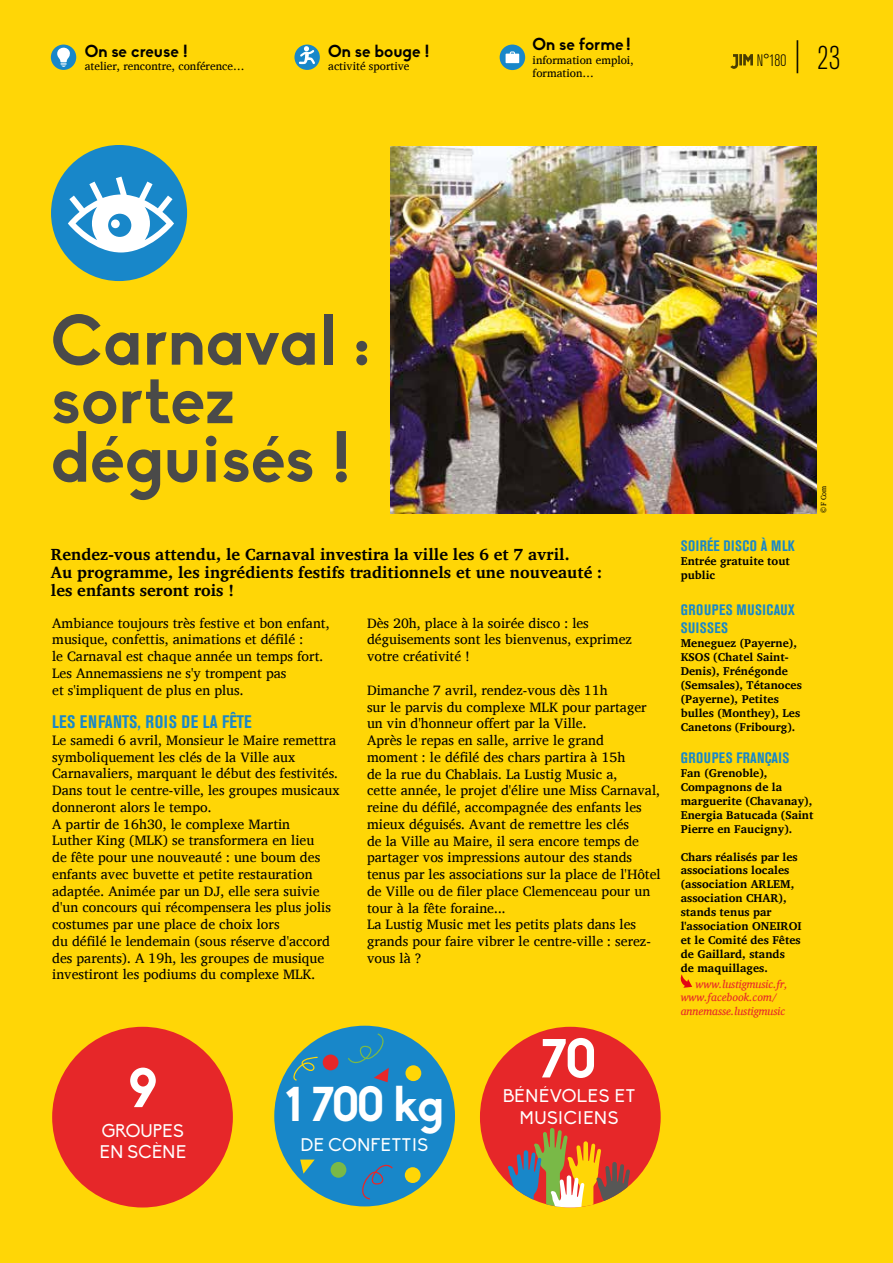
<style>
.page{position:relative;width:893px;height:1263px;background:#fff}
.page>*{position:absolute;margin:0;border:0;box-sizing:border-box;transform-origin:0 0}
.t1{font:700 69px/58.5px "Biko";color:#4a4a49}
.t2{font:700 54px "Biko";color:#fff}
.t3{font:700 48px "Biko";color:#fff}
.t4{font:18px/21.6px "Biko";letter-spacing:.02em;color:#fff;text-align:center}
.t5{font:700 condensed 18px "Akzidenz Grotesk BE";letter-spacing:.02em;color:#1887c9}
.t6{font:18px/21px "Biko";color:#fff}
.t7{font:700 16.8px "Biko";color:#000}
.t8{font:700 16.5px/18px "Charis SIL";color:#000}
.t9{font:300 condensed 16.5px "Akzidenz Grotesk BE";color:#000}
.t10{font:700 condensed 15px/18px "Akzidenz Grotesk BE";letter-spacing:.035em;color:#1887c9}
.t11{font:13.95px/16.8px "Charis SIL";color:#000}
.t12{font:700 11.7px/14px "Charis SIL";color:#000}
.t13{font:11.4px/13.6px "Charis SIL";color:#000}
.t14{font:italic 11.25px/13.5px "Charis SIL";color:#e62729}
.t15{font:7.5px "Charis SIL";color:#000;scale:.96 1}
.s1{font-size:33px}
</style>
<div class="page">
<div style="left:0;top:88px;width:893px;height:1175px;background:#ffd606"></div>
<div style="left:0;top:0;width:893px;height:95px;background:#ffd606"></div>
<div style="left:51px;top:45px;width:25px;height:25px;background:#1887c9;border-radius:50%"></div>
<svg style="left:57px;top:48px;width:13px;height:19px"></svg>
<div style="left:500px;top:45px;width:25px;height:25px;background:#1887c9;border-radius:50%"></div>
<svg style="left:506px;top:51px;width:13px;height:12px"></svg>
<svg style="left:730px;top:54px;width:23px;height:15px"></svg>
<svg style="left:680px;top:974px;width:12px;height:14px"></svg>
<div style="left:51px;top:145px;width:136px;height:136px;background:#1887c9;border-radius:50%"></div>
<svg style="left:68px;top:177px;width:106px;height:75px"></svg>
<div style="left:480px;top:1027px;width:181px;height:180px;background:#e62729;border-radius:50%"></div>
<svg style="left:508px;top:1128px;width:122px;height:79px"></svg>
<div style="left:52px;top:1027px;width:181px;height:180px;background:#e62729;border-radius:50%"></div>
<div style="left:274px;top:1026px;width:181px;height:180px;background:#1887c9;border-radius:50%"></div>
<div style="left:294px;top:45px;width:26px;height:25px;background:#1887c9;border-radius:50%"></div>
<svg style="left:299px;top:46px;width:16px;height:18px"></svg>
<img style="left:391px;top:147px;width:425px;height:366px">
<svg style="left:300px;top:1159px;width:15px;height:15px"></svg>
<div style="left:405px;top:1167px;width:16px;height:16px;background:#ffd606;border-radius:50%"></div>
<div style="left:331px;top:1162px;width:15px;height:16px;background:#79b947;border-radius:50%"></div>
<div style="left:323px;top:1054px;width:15px;height:16px;background:#e62729;border-radius:50%"></div>
<div style="left:405px;top:1065px;width:16px;height:16px;background:#ffd606;border-radius:50%"></div>
<svg style="left:293px;top:1057px;width:25px;height:24px"></svg>
<svg style="left:362px;top:1164px;width:31px;height:35px"></svg>
<svg style="left:348px;top:1033px;width:41px;height:49px"></svg>
<p class="t7" style="left:85px;top:41px;width:105px">On se creuse !</p>
<p class="t13" style="left:85px;top:60px;width:161px">atelier, rencontre, conférence…</p>
<p class="t7" style="left:328px;top:41px;width:103px">On se bouge !</p>
<p class="t13" style="left:328px;top:60px;width:83px">activité sportive</p>
<p class="t7" style="left:533px;top:34px;width:100px">On se forme!</p>
<p class="t13" style="left:533px;top:53px;width:103px">information emploi, formation…</p>
<p class="t9" style="left:757px;top:51px;width:85px">N°180 <span class="s1">| 23</span></p>
<h1 class="t1" style="left:51px;top:312px;width:321px">Carnaval : sortez déguisés !</h1>
<p class="t8" style="left:51px;top:545px;width:553px">Rendez-vous attendu, le Carnaval investira la ville les 6 et 7 avril.<br>Au programme, les ingrédients festifs traditionnels et une nouveauté : les enfants seront rois !</p>
<p class="t11" style="left:52px;top:614px;width:279px">Ambiance toujours très festive et bon enfant, musique, confettis, animations et défilé :<br>le Carnaval est chaque année un temps fort.<br>Les Annemassiens ne s'y trompent pas<br>et s'impliquent de plus en plus.</p>
<p class="t5" style="left:52px;top:711px;width:201px">LES ENFANTS, ROIS DE LA FÊTE</p>
<p class="t11" style="left:52px;top:732px;width:289px">Le samedi 6 avril, Monsieur le Maire remettra symboliquement les clés de la Ville aux Carnavaliers, marquant le début des festivités.<br>Dans tout le centre-ville, les groupes musicaux donneront alors le tempo.<br>A partir de 16h30, le complexe Martin<br>Luther King (MLK) se transformera en lieu<br>de fête pour une nouveauté : une boum des enfants avec buvette et petite restauration adaptée. Animée par un DJ, elle sera suivie d'un concours qui récompensera les plus jolis costumes par une place de choix lors<br>du défilé le lendemain (sous réserve d'accord des parents). A 19h, les groupes de musique investiront les podiums du complexe MLK.</p>
<p class="t11" style="left:367px;top:614px;width:266px">Dès 20h, place à la soirée disco : les déguisements sont les bienvenus, exprimez votre créativité !</p>
<p class="t11" style="left:367px;top:681px;width:295px">Dimanche 7 avril, rendez-vous dès 11h<br>sur le parvis du complexe MLK pour partager un vin d'honneur offert par la Ville.<br>Après le repas en salle, arrive le grand<br>moment : le défilé des chars partira à 15h<br>de la rue du Chablais. La Lustig Music a,<br>cette année, le projet d'élire une Miss Carnaval, reine du défilé, accompagnée des enfants les mieux déguisés. Avant de remettre les clés<br>de la Ville au Maire, il sera encore temps de partager vos impressions autour des stands tenus par les associations sur la place de l'Hôtel de Ville ou de filer place Clemenceau pour un tour à la fête foraine...<br>La Lustig Music met les petits plats dans les grands pour faire vibrer le centre-ville : serez&shy;vous là ?</p>
<h2 class="t2" style="left:128px;top:1056px;width:30px">9</h2>
<p class="t6" style="left:100px;top:1121px;width:88px">GROUPES<br>EN SCÈNE</p>
<h3 class="t3" style="left:286px;top:1075px;width:159px">1 700 kg</h3>
<p class="t4" style="left:301px;top:1134px;width:129px">DE CONFETTIS</p>
<h2 class="t2" style="left:540px;top:1026px;width:59px">70</h2>
<p class="t4" style="left:503px;top:1085px;width:133px">BÉNÉVOLES ET<br>MUSICIENS</p>
<p class="t15" style="left:819px;top:513px;width:30px;rotate:-90deg">© F Com</p>
<p class="t10" style="left:681px;top:537px;width:115px">SOIRÉE DISCO À MLK</p>
<p class="t12" style="left:681px;top:554px;width:111px">Entrée gratuite tout public</p>
<p class="t10" style="left:681px;top:601px;width:116px">GROUPES MUSICAUX<br>SUISSES</p>
<p class="t12" style="left:681px;top:636px;width:123px">Meneguez (Payerne),<br>KSOS (Chatel Saint-<br>Denis), Frénégonde (Semsales), Tétanoces (Payerne), Petites bulles (Monthey), Les<br>Canetons (Fribourg).</p>
<p class="t10" style="left:681px;top:749px;width:110px">GROUPES FRANÇAIS</p>
<p class="t12" style="left:681px;top:766px;width:134px">Fan (Grenoble),<br>Compagnons de la marguerite (Chavanay),<br>Energia Batucada (Saint<br>Pierre en Faucigny).</p>
<p class="t12" style="left:681px;top:849px;width:123px">Chars réalisés par les associations locales (association ARLEM, association CHAR), stands tenus par l'association ONEIROI et le Comité des Fêtes de Gaillard, stands<br>de maquillages.</p>
<p class="t14" style="left:681px;top:977px;width:108px;text-indent:15px">www.lustigmusic.fr, www.facebook.com/ annemasse.lustigmusic</p>
</div>
